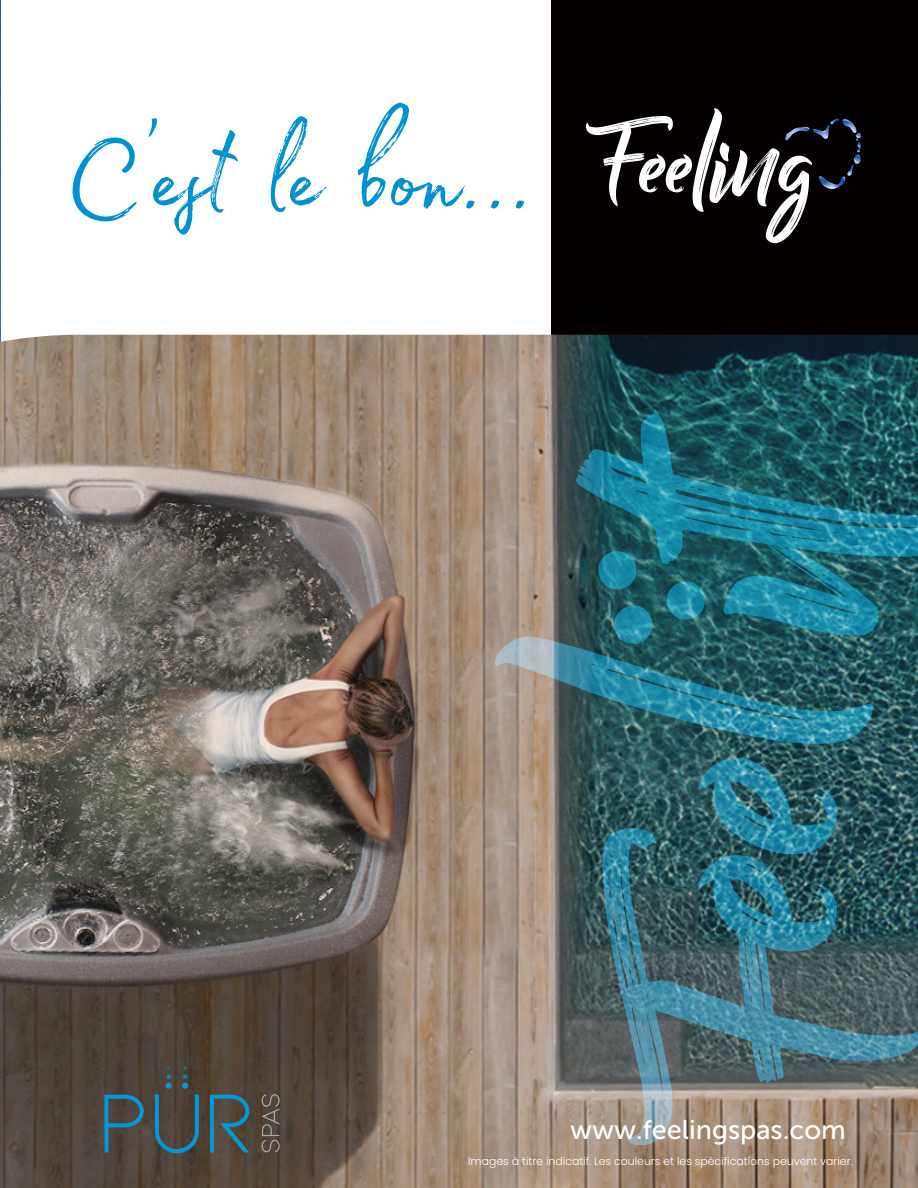
<style>
.page{position:relative;width:918px;height:1188px;background:#fff}
.page>*{position:absolute;margin:0;border:0;box-sizing:border-box;transform-origin:0 0}
.t1{font:138.3px "Madelyn";letter-spacing:-.03em;color:#0091d1;scale:.94 1}
.t2{font:27px "Museo Sans 500";color:#fff}
.t3{font:300 10.95px "Poppins";color:#fff}
</style>
<div class="page">
<img style="left:0;top:0;width:1px;height:1188px">
<div style="left:551px;top:0;width:367px;height:351px;background:#040000"></div>
<img style="left:0;top:335px;width:918px;height:853px">
<svg style="left:586px;top:108px;width:275px;height:135px"></svg>
<img style="left:698px;top:758px;width:139px;height:70px">
<svg style="left:576px;top:409px;width:342px;height:155px;background:#1c6471"></svg>
<img style="left:495px;top:520px;width:383px;height:224px">
<img style="left:603px;top:828px;width:315px;height:317px">
<svg style="left:104px;top:1095px;width:40px;height:58px;background:#3b585f"></svg>
<svg style="left:155px;top:1095px;width:44px;height:58px;background:#3d5357"></svg>
<svg style="left:182px;top:1067px;width:6px;height:22px"></svg>
<svg style="left:166px;top:1067px;width:6px;height:22px"></svg>
<svg style="left:210px;top:1095px;width:39px;height:58px;background:#3c5f67"></svg>
<svg style="left:262px;top:1094px;width:18px;height:58px"></svg>
<h1 class="t1" style="left:66px;top:74px;width:497px">C’est le bon...</h1>
<h2 class="t2" style="left:570px;top:1115px;width:277px">www.feelingspas.com</h2>
<p class="t3" style="left:468px;top:1155px;width:386px">Images à titre indicatif. Les couleurs et les spécifications peuvent varier.</p>
</div>
